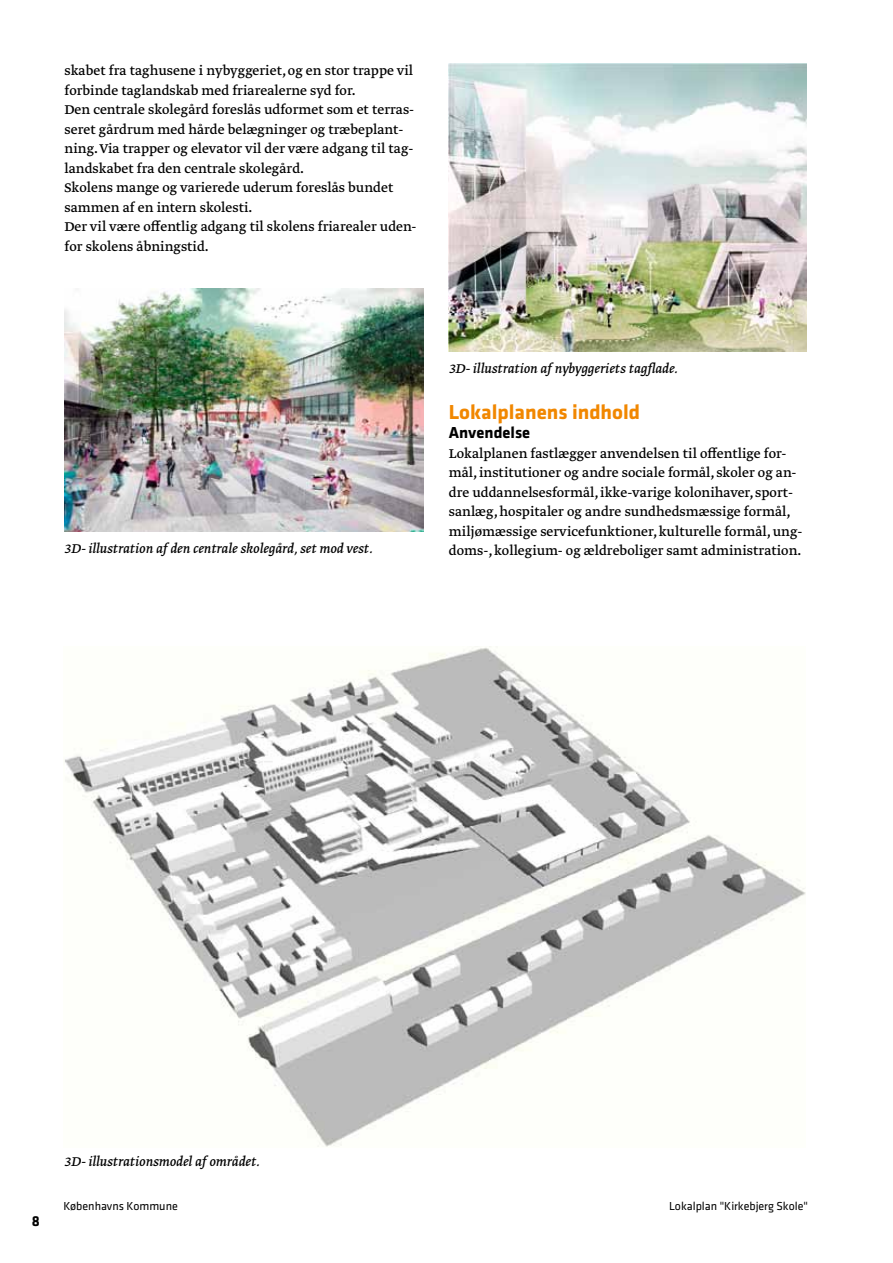
<style>
.page{position:relative;width:893px;height:1263px;background:#fff}
.page>*{position:absolute;margin:0;border:0;box-sizing:border-box;transform-origin:0 0}
.t1{font:700 21px "Klavika";color:#f18700}
.t2{font:700 16.5px "Klavika";color:#000}
.t3{font:15px/19.5px "Greta Text";color:#000}
.t4{font:italic 15px "Greta Text";color:#000}
.t5{font:700 15px "Klavika";color:#000}
.t6{font:12px "Klavika";color:#000}
</style>
<div class="page">
<img style="left:64px;top:646px;width:742px;height:501px">
<img style="left:65px;top:288px;width:359px;height:244px">
<img style="left:449px;top:64px;width:357px;height:287px">
<p class="t3" style="left:65px;top:62px;width:353px">skabet fra taghusene i nybyggeriet, og en stor trappe vil forbinde taglandskab med friarealerne syd for.<br>Den centrale skolegård foreslås udformet som et terras&shy;seret gårdrum med hårde belægninger og træbeplant&shy;ning. Via trapper og elevator vil der være adgang til tag&shy;landskabet fra den centrale skolegård.<br>Skolens mange og varierede uderum foreslås bundet sammen af en intern skolesti.<br>Der vil være offentlig adgang til skolens friarealer uden&shy;for skolens åbningstid.</p>
<p class="t4" style="left:449px;top:362px;width:230px">3D- illustration af nybyggeriets tagflade.</p>
<h1 class="t1" style="left:449px;top:403px;width:193px">Lokalplanens indhold</h1>
<p class="t2" style="left:449px;top:426px;width:83px">Anvendelse</p>
<p class="t3" style="left:449px;top:444px;width:355px">Lokalplanen fastlægger anvendelsen til offentlige for&shy;mål, institutioner og andre sociale formål, skoler og an&shy;dre uddannelsesformål, ikke-varige kolonihaver, sport&shy;sanlæg, hospitaler og andre sundhedsmæssige formål, miljømæssige servicefunktioner, kulturelle formål, ung-</p>
<p class="t4" style="left:65px;top:542px;width:310px">3D- illustration af den centrale skolegård, set mod vest.</p>
<p class="t3" style="left:449px;top:541px;width:354px">doms-, kollegium- og ældreboliger samt administration.</p>
<p class="t5" style="left:32px;top:1215px;width:10px">8</p>
<p class="t4" style="left:65px;top:1156px;width:197px">3D- illustrationsmodel af området.</p>
<p class="t6" style="left:63px;top:1200px;width:116px">Københavns Kommune</p>
<p class="t6" style="left:669px;top:1200px;width:140px">Lokalplan "Kirkebjerg Skole"</p>
</div>
